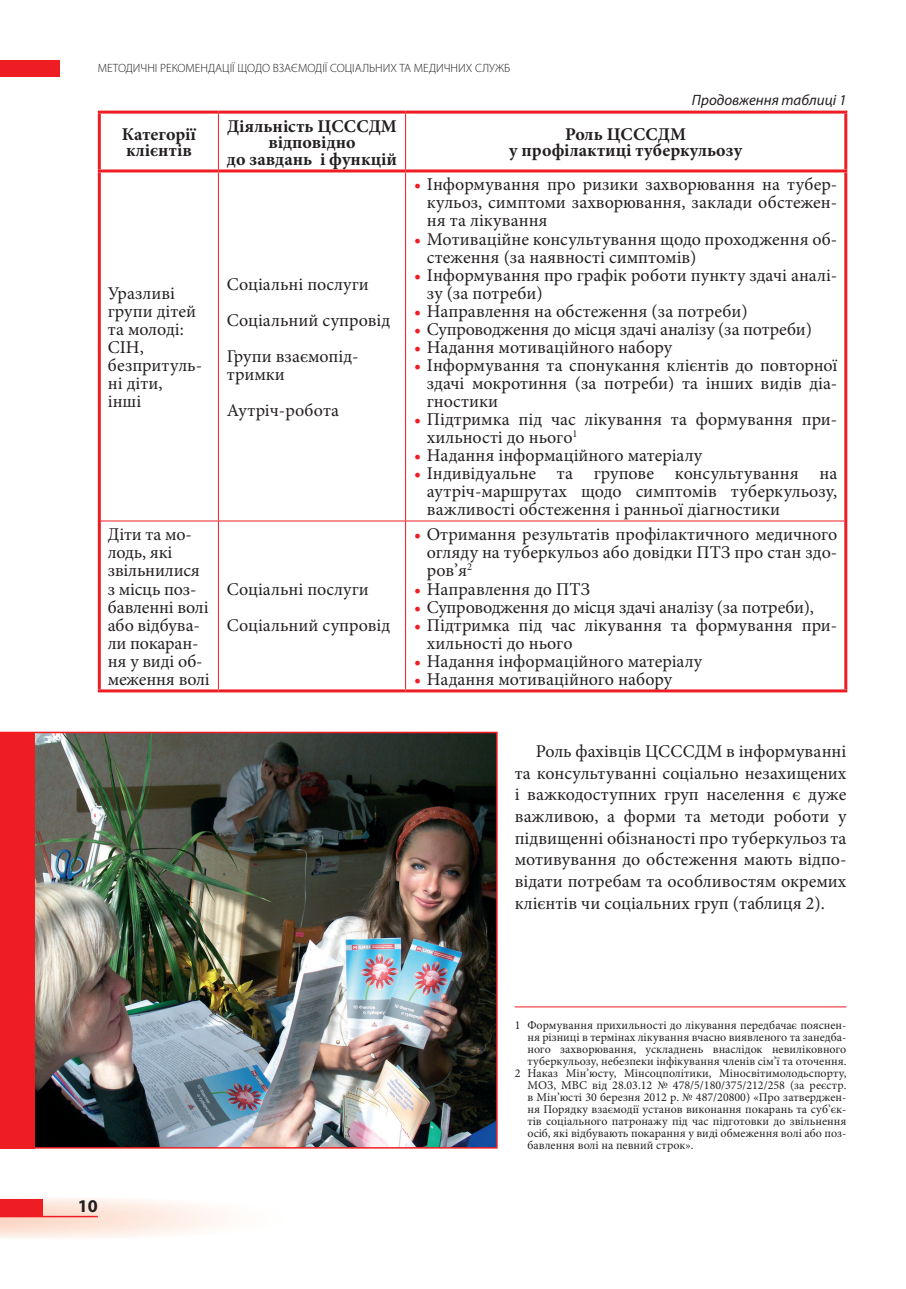
<style>
.page{position:relative;width:906px;height:1289px;background:#fff}
.page>*{position:absolute;margin:0;border:0;box-sizing:border-box;transform-origin:0 0}
.t1{font:18px/18px "Minion Pro";color:#231f20}
.t2{font:700 18px/16.5px "Minion Pro";color:#231f20;text-align:center}
.t3{font:700 18px "Myriad Pro";color:#231f20}
.t4{font:italic 15px "Myriad Pro";color:#231f20}
.t5{font:12px "Minion Pro";color:#231f20}
.t6{font:300 12px "Myriad Pro";color:#231f20}
.s1{color:#ee1d23}
</style>
<div class="page">
<hr style="left:98px;top:172px;width:3px;height:349px;background:#ee1d23">
<hr style="left:844px;top:172px;width:3px;height:349px;background:#ee1d23">
<hr style="left:98px;top:521px;width:3px;height:168px;background:#ee1d23">
<hr style="left:844px;top:521px;width:3px;height:168px;background:#ee1d23">
<hr style="left:98px;top:689px;width:120px;height:3px;background:#ee1d23">
<hr style="left:218px;top:689px;width:187px;height:3px;background:#ee1d23">
<hr style="left:405px;top:689px;width:442px;height:3px;background:#ee1d23">
<hr style="left:218px;top:172px;width:1px;height:348px;background:#ee1d23">
<hr style="left:405px;top:172px;width:1px;height:348px;background:#ee1d23">
<hr style="left:101px;top:520px;width:117px;height:1px;background:#ee1d23">
<hr style="left:218px;top:520px;width:187px;height:1px;background:#ee1d23">
<hr style="left:218px;top:521px;width:1px;height:168px;background:#ee1d23">
<hr style="left:405px;top:520px;width:439px;height:1px;background:#ee1d23">
<hr style="left:405px;top:521px;width:1px;height:168px;background:#ee1d23">
<hr style="left:98px;top:111px;width:120px;height:3px;background:#ee1d23">
<hr style="left:98px;top:114px;width:3px;height:55px;background:#ee1d23">
<hr style="left:218px;top:111px;width:187px;height:3px;background:#ee1d23">
<hr style="left:405px;top:111px;width:442px;height:3px;background:#ee1d23">
<hr style="left:844px;top:114px;width:3px;height:55px;background:#ee1d23">
<hr style="left:218px;top:114px;width:1px;height:55px;background:#ee1d23">
<hr style="left:405px;top:114px;width:1px;height:55px;background:#ee1d23">
<hr style="left:98px;top:169px;width:120px;height:3px;background:#ee1d23">
<hr style="left:218px;top:169px;width:187px;height:3px;background:#ee1d23">
<hr style="left:405px;top:169px;width:442px;height:3px;background:#ee1d23">
<hr style="left:514px;top:1006px;width:332px;height:1px;background:#ee1d23">
<img style="left:34px;top:734px;width:460px;height:411px">
<div style="left:0;top:731px;width:34px;height:417px;background:#ee1d23"></div>
<hr style="left:0;top:1215px;width:98px;height:2px;background:#ee1d23">
<div style="left:0;top:1199px;width:43px;height:16px;background:#ee1d23"></div>
<div style="left:0;top:60px;width:60px;height:17px;background:#ee1d23"></div>
<p class="t6" style="left:98px;top:61px;width:414px">МЕТОДИЧНІ РЕКОМЕНДАЦІЇ ЩОДО ВЗАЄМОДІЇ СОЦІАЛЬНИХ ТА МЕДИЧНИХ СЛУЖБ</p>
<p class="t4" style="left:692px;top:90px;width:156px">Продовження таблиці 1</p>
<p class="t2" style="left:122px;top:126px;width:75px;text-align:left">Категорії клієнтів</p>
<p class="t2" style="left:227px;top:117px;width:172px">Діяльність ЦСССДМ відповідно<br>до завдань і функцій</p>
<p class="t2" style="left:509px;top:126px;width:234px">Роль ЦСССДМ<br>у профілактиці туберкульозу</p>
<p class="t1" style="left:108px;top:284px;width:96px">Уразливі групи дітей та молоді:<br>СІН, безпритуль&shy;ні діти,<br>інші</p>
<p class="t1" style="left:227px;top:266px;width:165px;line-height:36px">Соціальні послуги<br>Соціальний супровід<br>Групи взаємопід-</p>
<p class="t1" style="left:227px;top:356px;width:114px;line-height:36px">тримки<br>Аутріч-робота</p>
<p class="t1" style="left:108px;top:526px;width:103px">Діти та мо&shy;лодь, які звільнилися з місць поз&shy;бавленні волі або відбува&shy;ли покаран&shy;ня у виді об&shy;меження волі</p>
<p class="t1" style="left:227px;top:571px;width:165px;line-height:36px">Соціальні послуги<br>Соціальний супровід</p>
<p class="t1" style="left:427px;top:176px;width:412px;text-align:justify;text-indent:-13px"><span class="s1">•</span> Інформування про ризики захворювання на тубер&shy;кульоз, симптоми захворювання, заклади обстежен&shy;ня та лікування</p>
<p class="t1" style="left:427px;top:230px;width:412px;text-indent:-13px"><span class="s1">•</span> Мотиваційне консультування щодо проходження об&shy;стеження (за наявності симптомів)</p>
<p class="t1" style="left:427px;top:266px;width:412px;text-indent:-13px"><span class="s1">•</span> Інформування про графік роботи пункту здачі аналі&shy;зу (за потреби)</p>
<p class="t1" style="left:414px;top:302px;width:335px"><span class="s1">•</span> Направлення на обстеження (за потреби)</p>
<p class="t1" style="left:414px;top:320px;width:399px"><span class="s1">•</span> Супроводження до місця здачі аналізу (за потреби)</p>
<p class="t1" style="left:414px;top:338px;width:260px"><span class="s1">•</span> Надання мотиваційного набору</p>
<p class="t1" style="left:427px;top:356px;width:412px;text-align:justify;text-indent:-13px"><span class="s1">•</span> Інформування та спонукання клієнтів до повторної здачі мокротиння (за потреби) та інших видів діа&shy;гностики</p>
<p class="t1" style="left:427px;top:410px;width:412px;text-indent:-13px"><span class="s1">•</span> Підтримка під час лікування та формування при&shy;хильності до нього<sup>1</sup></p>
<p class="t1" style="left:414px;top:446px;width:289px"><span class="s1">•</span> Надання інформаційного матеріалу</p>
<p class="t1" style="left:427px;top:464px;width:412px;text-align:justify;text-indent:-13px"><span class="s1">•</span> Індивідуальне та групове консультування на аутріч-маршрутах щодо симптомів туберкульозу, важливості обстеження і ранньої діагностики</p>
<p class="t1" style="left:427px;top:526px;width:412px;text-align:justify;text-indent:-13px"><span class="s1">•</span> Отримання результатів профілактичного медичного огляду на туберкульоз або довідки ПТз про стан здо&shy;ров’я<sup>2</sup></p>
<p class="t1" style="left:414px;top:580px;width:178px"><span class="s1">•</span> Направлення до ПТз</p>
<p class="t1" style="left:414px;top:598px;width:401px"><span class="s1">•</span> Супроводження до місця здачі аналізу (за потреби),</p>
<p class="t1" style="left:427px;top:616px;width:412px;text-indent:-13px"><span class="s1">•</span> Підтримка під час лікування та формування при&shy;хильності до нього</p>
<p class="t1" style="left:414px;top:652px;width:289px"><span class="s1">•</span> Надання інформаційного матеріалу</p>
<p class="t1" style="left:414px;top:670px;width:260px"><span class="s1">•</span> Надання мотиваційного набору</p>
<p class="t1" style="left:514px;top:740px;width:333px;line-height:21.6px;text-align:justify;text-indent:21px">роль фахівців цСССДМ в інформуванні та консультуванні соціально незахищених і важкодоступних груп населення є дуже важливою, а форми та методи роботи у підвищенні обізнаності про туберкульоз та мотивування до обстеження мають відпо&shy;відати потребам та особливостям окремих клієнтів чи соціальних груп (таблиця 2).</p>
<p class="t3" style="left:78px;top:1193px;width:21px">10</p>
<p class="t5" style="left:514px;top:1016px;width:333px">1 Формування прихильності до лікування передбачає пояснен-</p>
<p class="t5" style="left:527px;top:1028px;width:320px">ня різниці в термінах лікування вчасно виявленого та занедба-</p>
<p class="t5" style="left:527px;top:1040px;width:320px">ного захворювання, ускладнень внаслідок невиліковного</p>
<p class="t5" style="left:527px;top:1052px;width:320px">туберкульозу, небезпеки інфікування членів сім’ї та оточення.</p>
<p class="t5" style="left:514px;top:1064px;width:333px">2 Наказ Мін’юсту, Мінсоцполітики, Міносвітимолодьспорту,</p>
<p class="t5" style="left:527px;top:1076px;width:320px">МОз, МВС від 28.03.12 № 478/5/180/375/212/258 (за реєстр.</p>
<p class="t5" style="left:527px;top:1088px;width:320px">в Мін’юсті 30 березня 2012 р. № 487/20800) «Про затверджен-</p>
<p class="t5" style="left:527px;top:1100px;width:320px">ня Порядку взаємодії установ виконання покарань та суб’єк-</p>
<p class="t5" style="left:527px;top:1112px;width:320px">тів соціального патронажу під час підготовки до звільнення</p>
<p class="t5" style="left:527px;top:1124px;width:320px">осіб, які відбувають покарання у виді обмеження волі або поз-</p>
<p class="t5" style="left:527px;top:1136px;width:168px">бавлення волі на певний строк».</p>
</div>
